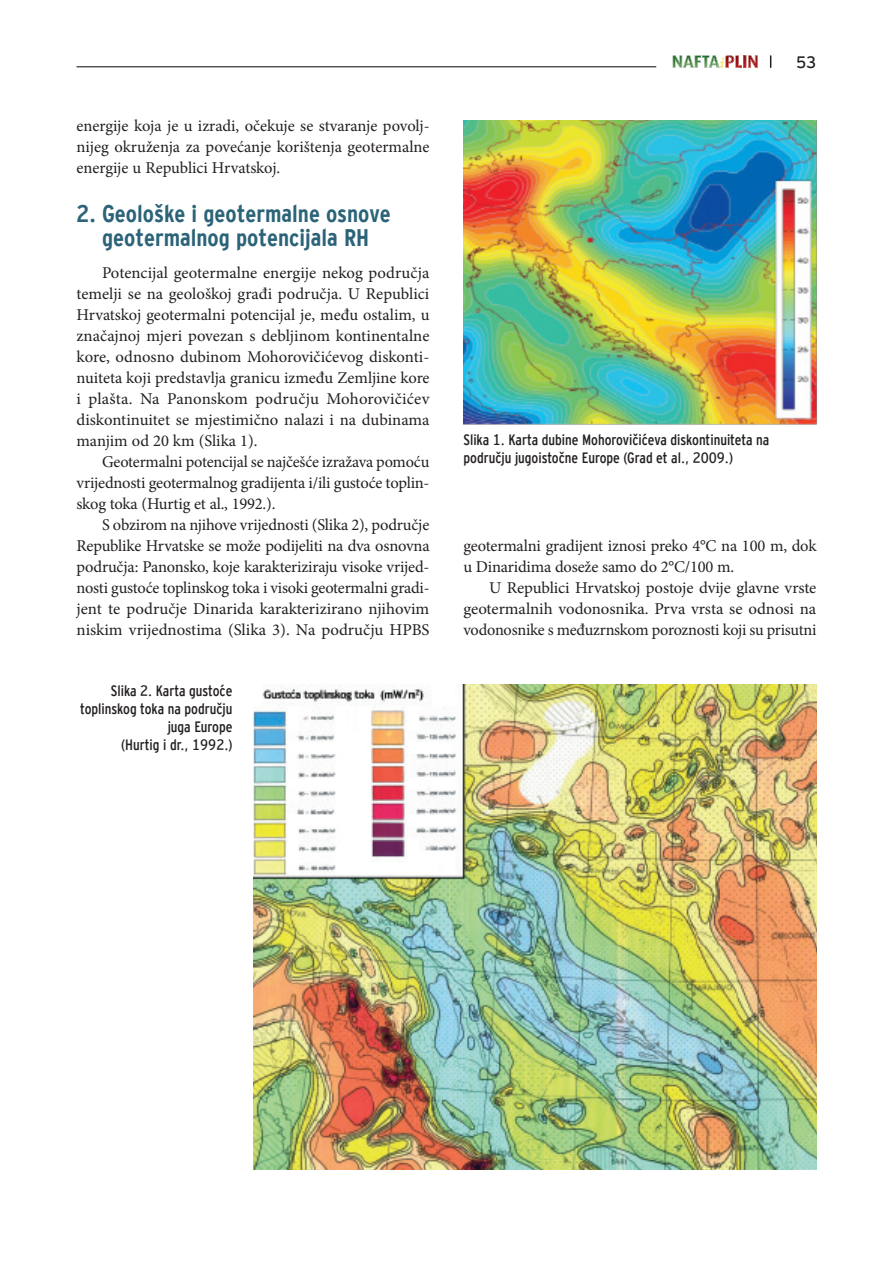
<style>
.page{position:relative;width:893px;height:1263px;background:#fff}
.page>*{position:absolute;margin:0;border:0;box-sizing:border-box;transform-origin:0 0}
.t1{font:700 24px/24px "Alan Interstate Mono Cond";color:#2b6378;text-align:center}
.t2{font:16.5px/21px "Minion Pro";letter-spacing:-.01em;color:#231f20;text-align:justify}
.t3{font:16.5px "Alan Interstate Mono";color:#231f20}
.t4{font:15px/18px "Alan Interstate Mono Cond";color:#231f20}
</style>
<div class="page">
<img style="left:253px;top:685px;width:563px;height:484px">
<img style="left:463px;top:121px;width:353px;height:303px">
<svg style="left:673px;top:55px;width:85px;height:13px"></svg>
<svg style="left:770px;top:55px;width:1px;height:13px"></svg>
<hr style="left:77px;top:66px;width:579px;height:1px;background:#231f20">
<p class="t2" style="left:77px;top:115px;width:355px">energije koja je u izradi, očekuje se stvaranje povolj&shy;nijeg okruženja za povećanje korištenja geotermalne energije u Republici Hrvatskoj.</p>
<h1 class="t1" style="left:77px;top:201px;width:316px">2. Geološke i geotermalne osnove geotermalnog potencijala RH</h1>
<p class="t2" style="left:77px;top:262px;width:354px;text-indent:26px">Potencijal geotermalne energije nekog područja temelji se na geološkoj građi područja. U Republici Hrvatskoj geotermalni potencijal je, među ostalim, u značajnoj mjeri povezan s debljinom kontinentalne kore, odnosno dubinom Mohorovičićevog diskonti&shy;nuiteta koji predstavlja granicu između Zemljine kore i plašta. Na Panonskom području Mohorovičićev diskontinuitet se mjestimično nalazi i na dubinama manjim od 20 km (Slika 1).</p>
<p class="t2" style="left:77px;top:451px;width:354px;text-indent:26px">Geotermalni potencijal se najčešće izražava pomoću vrijednosti geotermalnog gradijenta i/ili gustoće toplin&shy;skog toka (Hurtig et al., 1992.).</p>
<p class="t2" style="left:77px;top:514px;width:355px;text-indent:26px">S obzirom na njihove vrijednosti (Slika 2), područje Republike Hrvatske se može podijeliti na dva osnovna područja: Panonsko, koje karakteriziraju visoke vrijed&shy;nosti gustoće toplinskog toka i visoki geotermalni gradi&shy;jent te područje Dinarida karakterizirano njihovim niskim vrijednostima (Slika 3). Na području HPBS</p>
<p class="t4" style="left:80px;top:681px;width:154px;text-align:right">Slika 2. Karta gustoće toplinskog toka na području juga Europe<br>(Hurtig i dr., 1992.)</p>
<p class="t3" style="left:796px;top:52px;width:22px">53</p>
<p class="t4" style="left:463px;top:431px;width:307px">Slika 1. Karta dubine Mohorovičićeva diskontinuiteta na području jugoistočne Europe (Grad et al., 2009.)</p>
<p class="t2" style="left:463px;top:535px;width:355px">geotermalni gradijent iznosi preko 4°C na 100 m, dok u Dinaridima doseže samo do 2°C/100 m.</p>
<p class="t2" style="left:463px;top:577px;width:354px;text-indent:26px">U Republici Hrvatskoj postoje dvije glavne vrste geotermalnih vodonosnika. Prva vrsta se odnosi na vodonosnike s međuzrnskom poroznosti koji su prisutni</p>
</div>
